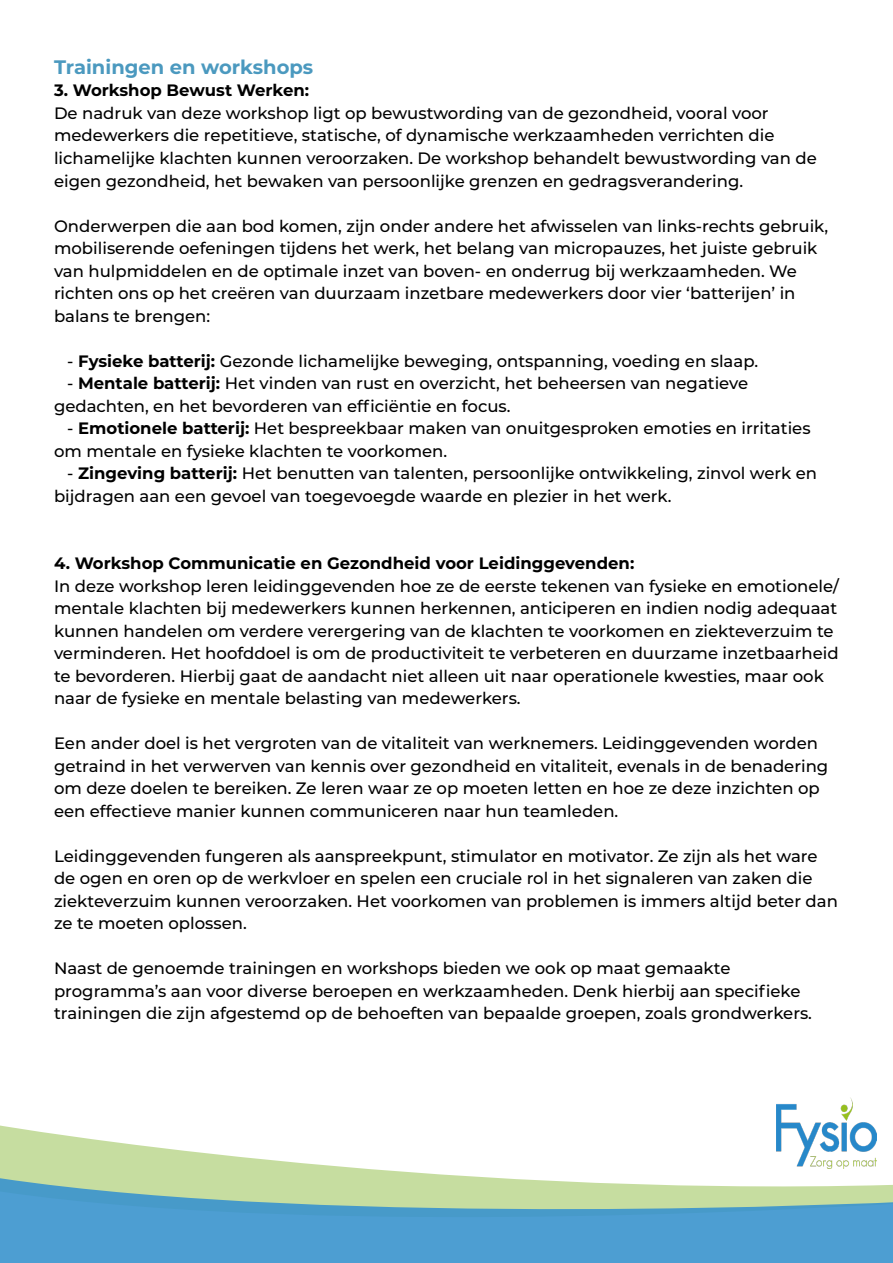
<style>
.page{position:relative;width:893px;height:1263px;background:#fff}
.page>*{position:absolute;margin:0;border:0;box-sizing:border-box;transform-origin:0 0}
.t1{font:700 19.5px "Montserrat";color:#4b99bf}
.t2{font:500 16.5px/22.5px "Montserrat";color:#000}
.t3{font:700 16.5px "Montserrat";color:#000}
.s1{font-weight:700}
</style>
<div class="page">
<svg style="left:0;top:1125px;width:844px;height:53px"></svg>
<svg style="left:0;top:1178px;width:893px;height:85px;background:#71b0c5"></svg>
<img style="left:776px;top:1098px;width:101px;height:70px">
<p class="t1" style="left:54px;top:53px;width:261px">Trainingen en workshops</p>
<p class="t3" style="left:54px;top:79px;width:257px">3. Workshop Bewust Werken:</p>
<p class="t2" style="left:54px;top:101px;width:722px">De nadruk van deze workshop ligt op bewustwording van de gezondheid, vooral voor medewerkers die repetitieve, statische, of dynamische werkzaamheden verrichten die</p>
<p class="t2" style="left:54px;top:146px;width:764px">lichamelijke klachten kunnen veroorzaken. De workshop behandelt bewustwording van de eigen gezondheid, het bewaken van persoonlijke grenzen en gedragsverandering.</p>
<p class="t2" style="left:54px;top:214px;width:776px">Onderwerpen die aan bod komen, zijn onder andere het afwisselen van links-rechts gebruik, mobiliserende oefeningen tijdens het werk, het belang van micropauzes, het juiste gebruik van hulpmiddelen en de optimale inzet van boven- en onderrug bij werkzaamheden. We richten ons op het creëren van duurzaam inzetbare medewerkers door vier ‘batterijen’ in</p>
<p class="t2" style="left:54px;top:304px;width:158px">balans te brengen:</p>
<p class="t2" style="left:67px;top:349px;width:692px">- <span class="s1">Fysieke batterij:</span> Gezonde lichamelijke beweging, ontspanning, voeding en slaap.</p>
<p class="t2" style="left:67px;top:371px;width:682px">- <span class="s1">Mentale batterij:</span> Het vinden van rust en overzicht, het beheersen van negatieve</p>
<p class="t2" style="left:54px;top:394px;width:458px">gedachten, en het bevorderen van efficiëntie en focus.</p>
<p class="t2" style="left:54px;top:416px;width:758px;text-indent:13px">- <span class="s1">Emotionele batterij:</span> Het bespreekbaar maken van onuitgesproken emoties en irritaties om mentale en fysieke klachten te voorkomen.</p>
<p class="t2" style="left:54px;top:461px;width:765px;text-indent:13px">- <span class="s1">Zingeving batterij:</span> Het benutten van talenten, persoonlijke ontwikkeling, zinvol werk en bijdragen aan een gevoel van toegevoegde waarde en plezier in het werk.</p>
<p class="t3" style="left:54px;top:551px;width:582px">4. Workshop Communicatie en Gezondheid voor Leidinggevenden:</p>
<p class="t2" style="left:54px;top:574px;width:786px">In deze workshop leren leidinggevenden hoe ze de eerste tekenen van fysieke en emotionele/ mentale klachten bij medewerkers kunnen herkennen, anticiperen en indien nodig adequaat kunnen handelen om verdere verergering van de klachten te voorkomen en ziekteverzuim te verminderen. Het hoofddoel is om de productiviteit te verbeteren en duurzame inzetbaarheid te bevorderen. Hierbij gaat de aandacht niet alleen uit naar operationele kwesties, maar ook naar de fysieke en mentale belasting van medewerkers.</p>
<p class="t2" style="left:54px;top:731px;width:776px">Een ander doel is het vergroten van de vitaliteit van werknemers. Leidinggevenden worden getraind in het verwerven van kennis over gezondheid en vitaliteit, evenals in de benadering om deze doelen te bereiken. Ze leren waar ze op moeten letten en hoe ze deze inzichten op een effectieve manier kunnen communiceren naar hun teamleden.</p>
<p class="t2" style="left:54px;top:844px;width:785px">Leidinggevenden fungeren als aanspreekpunt, stimulator en motivator. Ze zijn als het ware de ogen en oren op de werkvloer en spelen een cruciale rol in het signaleren van zaken die ziekteverzuim kunnen veroorzaken. Het voorkomen van problemen is immers altijd beter dan ze te moeten oplossen.</p>
<p class="t2" style="left:54px;top:956px;width:678px">Naast de genoemde trainingen en workshops bieden we ook op maat gemaakte</p>
<p class="t2" style="left:54px;top:979px;width:759px">programma’s aan voor diverse beroepen en werkzaamheden. Denk hierbij aan specifieke trainingen die zijn afgestemd op de behoeften van bepaalde groepen, zoals grondwerkers.</p>
</div>
